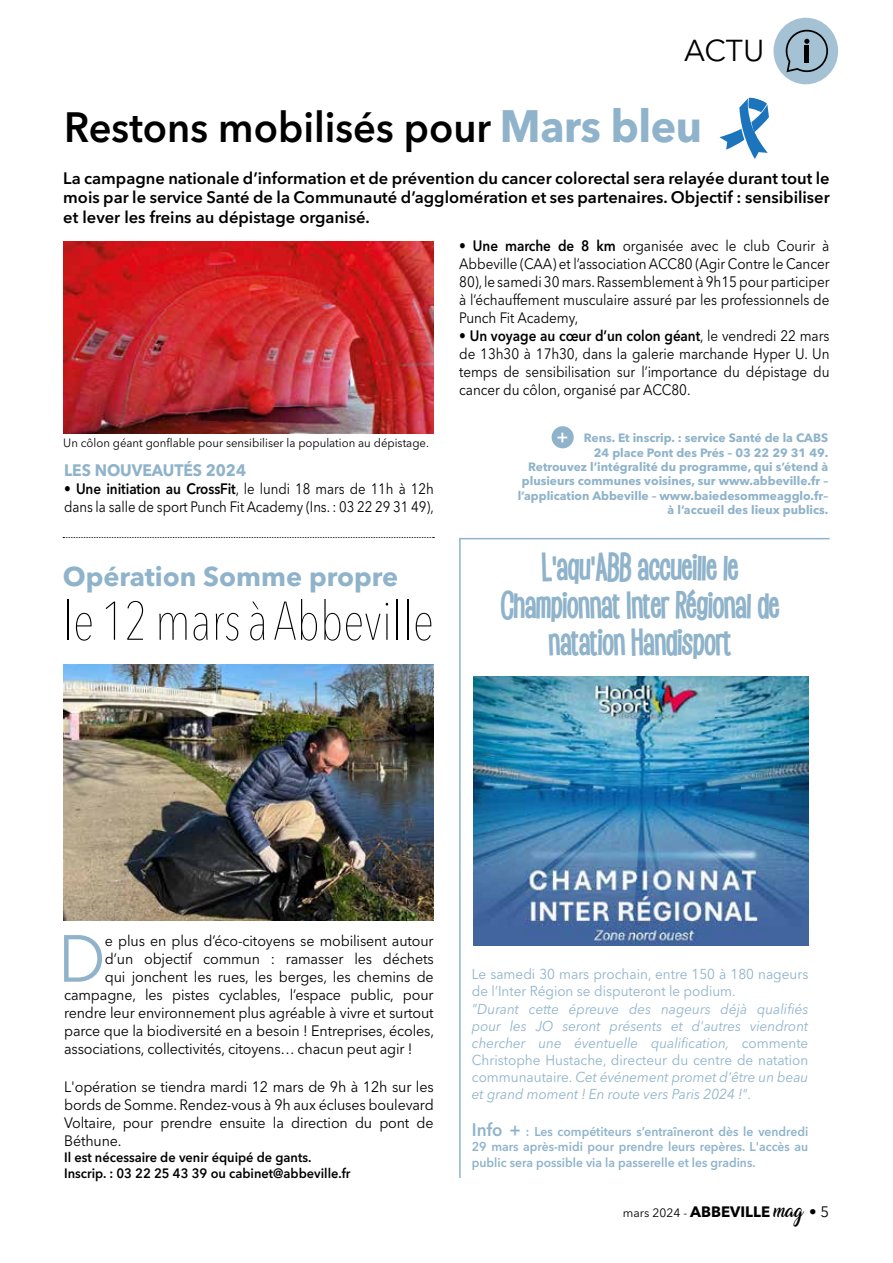
<style>
.page{position:relative;width:893px;height:1263px;background:#fff}
.page>*{position:absolute;margin:0;border:0;box-sizing:border-box;transform-origin:0 0}
.t1{font:65.85px "Avenir Next LT Pro";color:#8fb3ca;scale:.95 1}
.t2{font:200 condensed 54px "Avenir Next LT Pro";color:#000}
.t3{font:600 42px "Avenir Next LT Pro";color:#000;scale:.95 1}
.t4{font:31.5px/37.8px "Saker Sans Bold PERSONALUSE";color:#8fb3ca;text-align:center;scale:.95 1}
.t5{font:30px "Avenir Next LT Pro";color:#000}
.t6{font:700 27px "Avenir Next LT Pro";color:#8fb3ca}
.t7{font:600 16.5px/19.8px "Avenir Next LT Pro";color:#000;text-align:justify}
.t8{font:700 16.5px "Avenir Next LT Pro";letter-spacing:-.005em;color:#8fb3ca;scale:.95 1}
.t9{font:15px/18px "Avenir Next LT Pro";letter-spacing:-.01em;color:#000;text-align:justify;scale:.9 1}
.t10{font:15px/18px "Avenir Next LT Pro";letter-spacing:-.01em;color:#000;text-align:justify;scale:.95 1}
.t11{font:italic 14.25px/17.1px "Avenir Next LT Pro";color:#8fb3ca;text-align:justify;scale:.95 1}
.t12{font:14.25px/17.1px "Avenir Next LT Pro";color:#8fb3ca;scale:.95 1}
.t13{font:600 13.5px/16.2px "Avenir Next LT Pro";color:#000;scale:.95 1}
.t14{font:600 12.75px/15.3px "Avenir Next LT Pro";color:#8fb3ca;text-align:justify;scale:.95 1}
.t15{font:700 12px/14.4px "Avenir Next LT Pro";color:#8fb3ca;text-align:right}
.t16{font:12px "Avenir Next LT Pro";color:#000;scale:.95 1}
.t17{font:12px "Avenir Next LT Pro";color:#000}
.s1{font-weight:700;font-size:45px;color:#8fb3ca}
.s2{font-weight:600}
.s3{font-weight:600;font-size:18px;color:#fff}
.s4{font-style:normal}
.s5{font-size:18px}
.s6{font-weight:700;font-size:15px}
.s7{font-family:"Amarillo"}
.s8{font-size:15px}
</style>
<div class="page">
<div style="left:773px;top:18px;width:65px;height:66px;background:#a5c2d4;border-radius:50%"></div>
<svg style="left:786px;top:30px;width:42px;height:42px"></svg>
<hr style="left:805px;top:46px;width:4px;height:17px;background:#000">
<svg style="left:63px;top:537px;width:371px;height:1px"></svg>
<div style="left:552px;top:426px;width:22px;height:22px;background:#8fb3ca;border-radius:50%"></div>
<img style="left:63px;top:241px;width:371px;height:192px">
<hr style="left:459px;top:538px;width:371px;height:1px;background:#8fb3ca">
<hr style="left:459px;top:538px;width:2px;height:640px;background:#8fb3ca">
<img style="left:63px;top:664px;width:371px;height:257px">
<img style="left:473px;top:676px;width:335px;height:270px">
<svg style="left:719px;top:97px;width:50px;height:62px"></svg>
<h3 class="t5" style="left:684px;top:33px;width:82px">ACTU</h3>
<h3 class="t3" style="left:64px;top:102px;width:673px">Restons mobilisés pour <span class="s1">Mars bleu</span></h3>
<p class="t7" style="left:63px;top:168px;width:768px">La campagne nationale d’information et de prévention du cancer colorectal sera relayée durant tout le mois par le service Santé de la Communauté d’agglomération et ses partenaires. Objectif : sensibiliser et lever les freins au dépistage organisé.</p>
<p class="t16" style="left:63px;top:435px;width:386px">Un côlon géant gonflable pour sensibiliser la population au dépistage.</p>
<p class="t8" style="left:64px;top:460px;width:193px">LES NOUVEAUTÉS 2024</p>
<p class="t9" style="left:64px;top:479px;width:412px">• <span class="s2">Une initiation au CrossFit</span>, le lundi 18 mars de 11h à 12h dans la salle de sport Punch Fit Academy (Ins. : 03 22 29 31 49),</p>
<h3 class="t6" style="left:63px;top:560px;width:337px">Opération Somme propre</h3>
<h2 class="t2" style="left:63px;top:589px;width:373px">le 12 mars à Abbeville</h2>
<p class="t9" style="left:459px;top:237px;width:413px">• <span class="s2">Une marche de 8 km</span> organisée avec le club Courir à Abbeville (CAA) et l’association ACC80 (Agir Contre le Cancer 80), le samedi 30 mars. Rassemblement à 9h15 pour participer à l’échauffement musculaire assuré par les professionnels de Punch Fit Academy,</p>
<p class="t9" style="left:459px;top:327px;width:413px">• <span class="s2">Un voyage au cœur d’un colon géant</span>, le vendredi 22 mars de 13h30 à 17h30, dans la galerie marchande Hyper U. Un temps de sensibilisation sur l’importance du dépistage du cancer du côlon, organisé par ACC80.</p>
<p class="t15" style="left:518px;top:431px;width:312px"><span class="s3">+</span> Rens. Et inscrip. : service Santé de la CABS<br>24 place Pont des Prés – 03 22 29 31 49.<br>Retrouvez l’intégralité du programme, qui s’étend à plusieurs communes voisines, sur www.abbeville.fr – l’application Abbeville – www.baiedesommeagglo.fr– à l’accueil des lieux publics.</p>
<h3 class="t4" style="left:501px;top:549px;width:295px">L’aqu’ABB accueille le<br>Championnat Inter Régional de natation Handisport</h3>
<h1 class="t1" style="left:58px;top:919px;width:51px">D</h1>
<p class="t10" style="left:105px;top:931px;width:348px">e plus en plus d’éco-citoyens se mobilisent autour</p>
<p class="t10" style="left:105px;top:949px;width:348px">d’un objectif commun : ramasser les déchets</p>
<p class="t10" style="left:105px;top:967px;width:348px">qui jonchent les rues, les berges, les chemins de</p>
<p class="t10" style="left:64px;top:985px;width:391px">campagne, les pistes cyclables, l’espace public, pour</p>
<p class="t10" style="left:64px;top:1003px;width:391px">rendre leur environnement plus agréable à vivre et surtout</p>
<p class="t10" style="left:64px;top:1021px;width:391px">parce que la biodiversité en a besoin ! Entreprises, écoles,</p>
<p class="t10" style="left:64px;top:1039px;width:368px">associations, collectivités, citoyens… chacun peut agir !</p>
<p class="t10" style="left:64px;top:1077px;width:391px">L'opération se tiendra mardi 12 mars de 9h à 12h sur les bords de Somme. Rendez-vous à 9h aux écluses boulevard Voltaire, pour prendre ensuite la direction du pont de Béthune.</p>
<p class="t13" style="left:64px;top:1149px;width:303px">Il est nécessaire de venir équipé de gants.<br>Inscrip. : 03 22 25 43 39 ou cabinet@abbeville.fr</p>
<p class="t12" style="left:472px;top:966px;width:356px">Le samedi 30 mars prochain, entre 150 à 180 nageurs de l’Inter Région se disputeront le podium.</p>
<p class="t11" style="left:472px;top:1000px;width:356px">"Durant cette épreuve des nageurs déjà qualifiés pour les JO seront présents et d'autres viendront chercher une éventuelle qualification, <span class="s4">commente Christophe Hustache, directeur du centre de natation communautaire.</span> Cet événement promet d'être un beau et grand moment ! En route vers Paris 2024 !"<span class="s4">.</span></p>
<p class="t14" style="left:472px;top:1124px;width:356px"><span class="s5">Info +</span> : Les compétiteurs s’entraîneront dès le vendredi 29 mars après-midi pour prendre leurs repères. L'accès au public sera possible via la passerelle et les gradins.</p>
<p class="t17" style="left:623px;top:1205px;width:208px">mars 2024 - <span class="s6">ABBEVILLE</span> <span class="s7">mag</span> <span class="s8">• 5</span></p>
</div>
